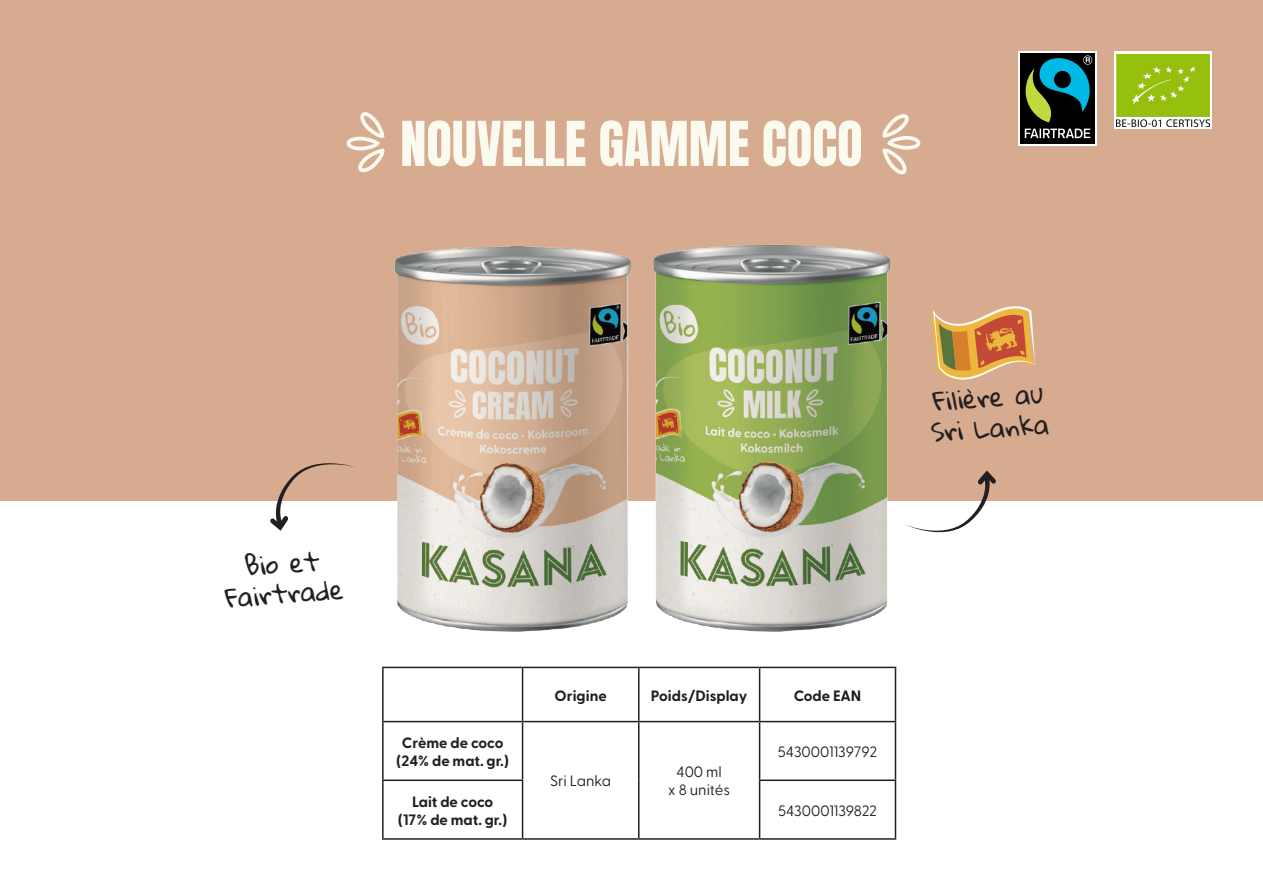
<style>
.page{position:relative;width:1263px;height:893px;background:#fff}
.page>*{position:absolute;margin:0;border:0;box-sizing:border-box;transform-origin:0 0}
.t1{font:52.5px "Anton";color:#fbfaee}
.t2{font:25.5px "Gloria Hallelujah";color:#231f20}
.t3{font:700 15px/18px "Greycliff CF";color:#231f20;text-align:center}
.t4{font:15px "Greycliff CF";color:#231f20}
</style>
<div class="page">
<div style="left:0;top:0;width:1263px;height:500px;background:#d7ab8f"></div>
<div style="left:1114px;top:51px;width:98px;height:78px;background:#fff"></div>
<hr style="left:382px;top:667px;width:140px;height:1px;background:#231f20">
<hr style="left:382px;top:668px;width:2px;height:53px;background:#231f20">
<hr style="left:522px;top:667px;width:117px;height:1px;background:#231f20">
<hr style="left:522px;top:668px;width:1px;height:53px;background:#231f20">
<hr style="left:639px;top:667px;width:121px;height:1px;background:#231f20">
<hr style="left:638px;top:668px;width:1px;height:53px;background:#231f20">
<hr style="left:760px;top:667px;width:136px;height:1px;background:#231f20">
<hr style="left:759px;top:668px;width:1px;height:53px;background:#231f20">
<hr style="left:895px;top:668px;width:1px;height:53px;background:#231f20">
<hr style="left:382px;top:721px;width:140px;height:1px;background:#231f20">
<hr style="left:382px;top:722px;width:2px;height:57px;background:#231f20">
<hr style="left:522px;top:721px;width:117px;height:1px;background:#231f20">
<hr style="left:522px;top:722px;width:1px;height:57px;background:#231f20">
<hr style="left:639px;top:721px;width:121px;height:1px;background:#231f20">
<hr style="left:638px;top:722px;width:1px;height:58px;background:#231f20">
<hr style="left:760px;top:721px;width:136px;height:1px;background:#231f20">
<hr style="left:759px;top:722px;width:1px;height:57px;background:#231f20">
<hr style="left:895px;top:722px;width:1px;height:57px;background:#231f20">
<hr style="left:382px;top:779px;width:141px;height:2px;background:#231f20">
<hr style="left:382px;top:781px;width:2px;height:57px;background:#231f20">
<hr style="left:522px;top:781px;width:1px;height:57px;background:#231f20">
<hr style="left:638px;top:780px;width:1px;height:58px;background:#231f20">
<hr style="left:759px;top:779px;width:137px;height:2px;background:#231f20">
<hr style="left:759px;top:781px;width:1px;height:57px;background:#231f20">
<hr style="left:895px;top:781px;width:1px;height:57px;background:#231f20">
<hr style="left:382px;top:838px;width:140px;height:2px;background:#231f20">
<hr style="left:522px;top:838px;width:117px;height:2px;background:#231f20">
<hr style="left:639px;top:838px;width:121px;height:2px;background:#231f20">
<hr style="left:760px;top:838px;width:136px;height:2px;background:#231f20">
<img style="left:1116px;top:54px;width:94px;height:72px">
<svg style="left:929px;top:470px;width:67px;height:62px"></svg>
<svg style="left:931px;top:306px;width:104px;height:74px"></svg>
<div style="left:1018px;top:51px;width:79px;height:95px;background:#fff"></div>
<div style="left:1020px;top:53px;width:75px;height:91px;background:#000"></div>
<svg style="left:1025px;top:129px;width:65px;height:9px"></svg>
<svg style="left:1026px;top:55px;width:66px;height:67px"></svg>
<svg style="left:346px;top:112px;width:39px;height:60px"></svg>
<svg style="left:882px;top:114px;width:38px;height:61px"></svg>
<img style="left:356px;top:244px;width:573px;height:388px">
<svg style="left:270px;top:463px;width:86px;height:68px"></svg>
<p class="t1" style="left:400px;top:117px;width:464px">NOUVELLE GAMME COCO</p>
<p class="t2" style="left:244px;top:552px;width:76px;rotate:-4deg">Bio et</p>
<p class="t2" style="left:224px;top:584px;width:120px;rotate:-4deg">Fairtrade</p>
<p class="t3" style="left:396px;top:734px;width:115px">Crème de coco (24% de mat. gr.)</p>
<p class="t3" style="left:412px;top:793px;width:83px">Lait de coco</p>
<p class="t3" style="left:398px;top:811px;width:111px">(17% de mat. gr.)</p>
<p class="t3" style="left:555px;top:687px;width:54px">Origine</p>
<p class="t3" style="left:651px;top:687px;width:98px">Poids/Display</p>
<p class="t3" style="left:794px;top:687px;width:69px">Code EAN</p>
<p class="t4" style="left:550px;top:772px;width:63px">Sri Lanka</p>
<p class="t4" style="left:676px;top:763px;width:47px">400 ml</p>
<p class="t4" style="left:668px;top:781px;width:63px">x 8 unités</p>
<p class="t4" style="left:778px;top:743px;width:101px">5430001139792</p>
<p class="t4" style="left:778px;top:802px;width:101px">5430001139822</p>
<p class="t2" style="left:932px;top:387px;width:112px;rotate:-4deg">Filière au</p>
<p class="t2" style="left:930px;top:418px;width:120px;rotate:-4deg">Sri Lanka</p>
</div>
